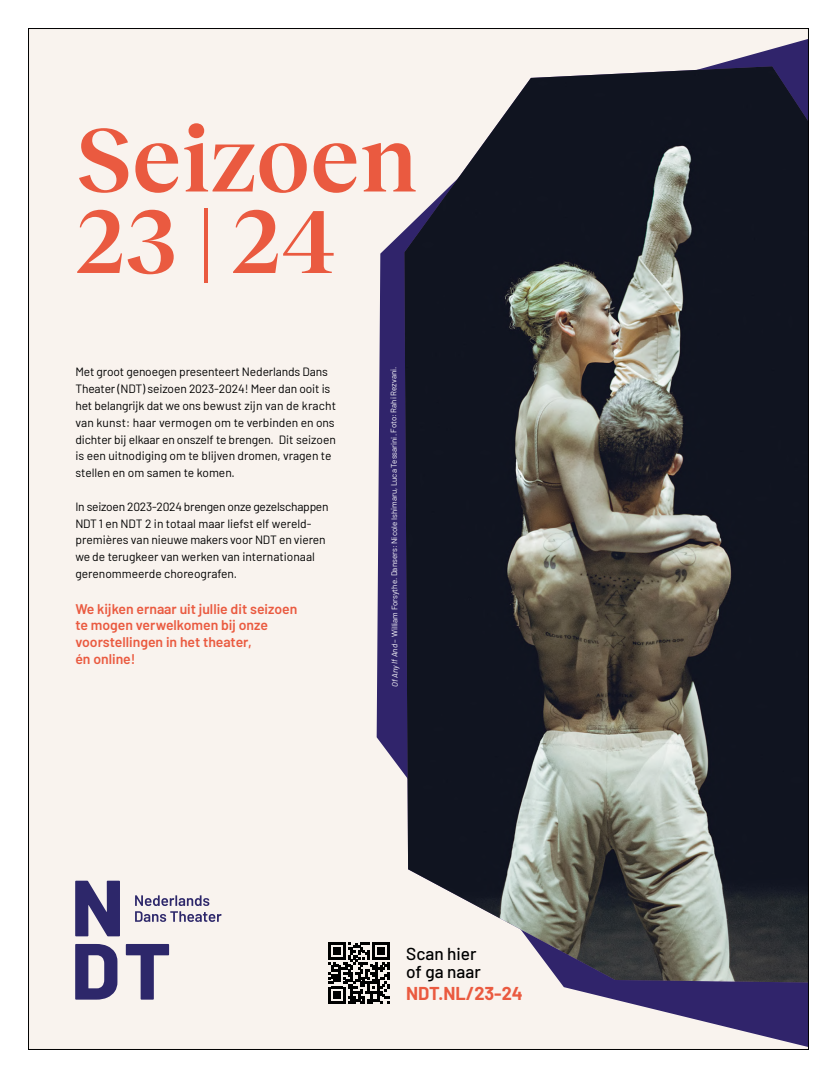
<style>
.page{position:relative;width:837px;height:1078px;background:#fff}
.page>*{position:absolute;margin:0;border:0;box-sizing:border-box;transform-origin:0 0}
.t1{font:600 92.6px/81.4px "Reckless Neue";color:#ea5a40}
.t2{font:700 18.2px "Barlow";letter-spacing:-.005em;color:#ea5a40}
.t3{font:500 17.2px/18.5px "Barlow";color:#000}
.t4{font:600 14px/16.8px "Barlow";color:#ea5a40}
.t5{font:12px/16.8px "Barlow";letter-spacing:-.01em;color:#000}
.t6{font:8px "Barlow";letter-spacing:-.005em;color:#fff}
.s1{font-size:74.1px}
.s2{font-style:italic}
</style>
<div class="page">
<div style="left:28px;top:28px;width:780px;height:1021px;background:#f9f3ee"></div>
<svg style="left:376px;top:39px;width:430px;height:1007px"></svg>
<svg style="left:135px;top:895px;width:74px;height:10px"></svg>
<svg style="left:135px;top:911px;width:86px;height:10px"></svg>
<svg style="left:75px;top:880px;width:45px;height:56px"></svg>
<svg style="left:75px;top:944px;width:42px;height:55px"></svg>
<svg style="left:126px;top:944px;width:43px;height:55px"></svg>
<img style="left:404px;top:66px;width:402px;height:916px">
<svg style="left:328px;top:942px;width:61px;height:61px"></svg>
<h1 class="t1" style="left:75px;top:112px;width:343px">Seizoen<br>23 <span class="s1">|</span> 24</h1>
<p class="t5" style="left:75px;top:362px;width:262px">Met groot genoegen presenteert Nederlands Dans Theater (NDT) seizoen 2023-2024! Meer dan ooit is het belangrijk dat we ons bewust zijn van de kracht van kunst: haar vermogen om te verbinden en ons dichter bij elkaar en onszelf te brengen. Dit seizoen is een uitnodiging om te blijven dromen, vragen te stellen en om samen te komen.</p>
<p class="t5" style="left:75px;top:497px;width:254px">In seizoen 2023-2024 brengen onze gezelschappen NDT 1 en NDT 2 in totaal maar liefst elf wereld&shy;premières van nieuwe makers voor NDT en vieren we de terugkeer van werken van internationaal gerenommeerde choreografen.</p>
<p class="t4" style="left:75px;top:599px;width:223px">We kijken ernaar uit jullie dit seizoen te mogen verwelkomen bij onze voorstellingen in het theater,<br>én online!</p>
<p class="t6" style="left:388px;top:686px;width:321px;rotate:-90deg"><span class="s2">Of Any If And</span> – William Forsythe. Dansers: Nicole Ishimaru, Luca Tessarini. Foto: Rahi Rezvani.</p>
<h3 class="t3" style="left:406px;top:942px;width:76px">Scan hier of ga naar</h3>
<h2 class="t2" style="left:406px;top:979px;width:118px">NDT.NL/23-24</h2>
</div>
